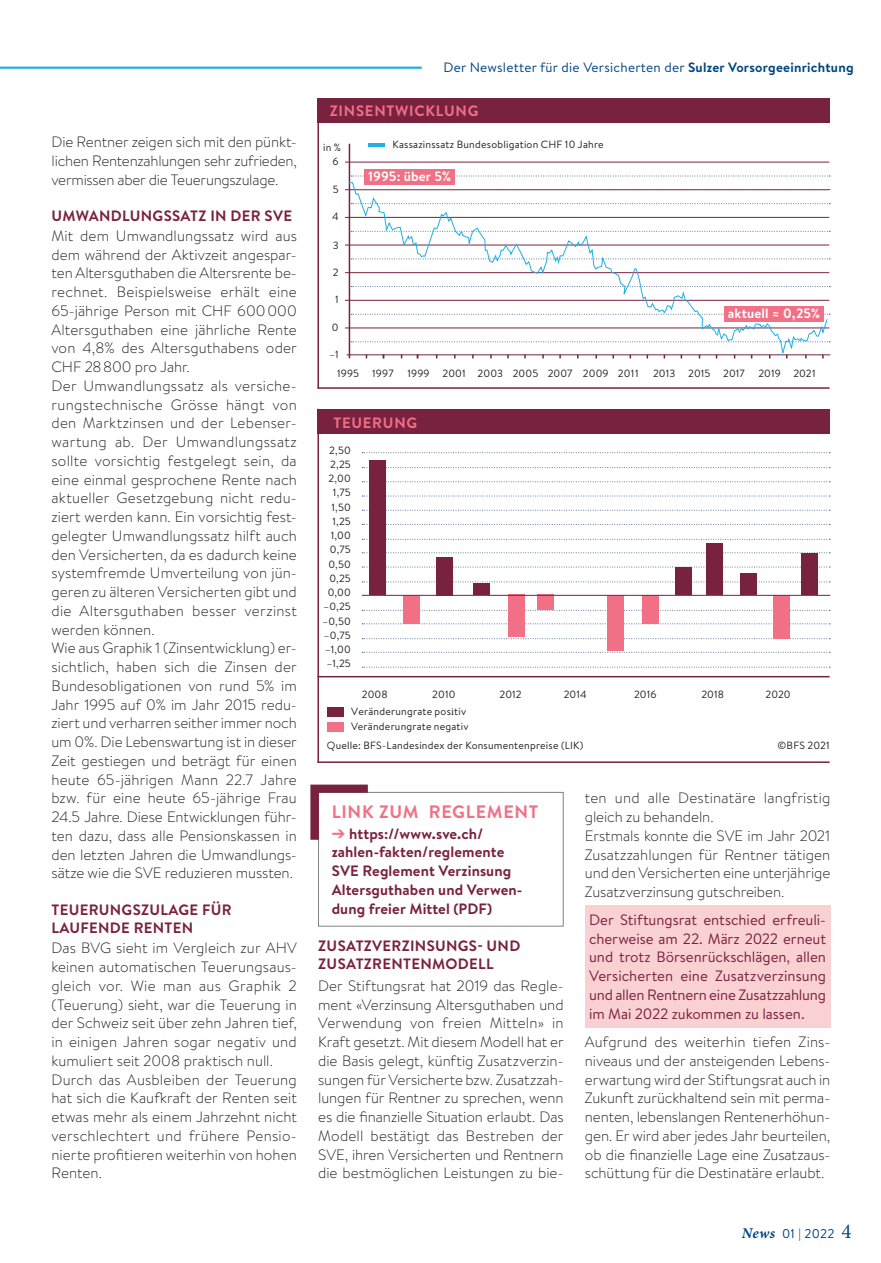
<style>
.page{position:relative;width:881px;height:1263px;background:#fff}
.page>*{position:absolute;margin:0;border:0;box-sizing:border-box;transform-origin:0 0}
.t1{font:700 18px "Brandon Text";letter-spacing:.04em;color:#f17085}
.t2{font:300 15px/18.8px "Brandon Text";letter-spacing:.005em;color:#231f20;text-align:justify}
.t3{font:700 15px/18.8px "Brandon Text";letter-spacing:.01em;color:#79223f}
.t4{font:15px/18.8px "Brandon Text";letter-spacing:-.01em;color:#79223f;text-align:justify}
.t5{font:700 15px "Brandon Text";letter-spacing:.05em;color:#f17085}
.t6{font:13.5px "Brandon Text";letter-spacing:.02em;color:#004680}
.t7{font:700 13.5px "Brandon Text";letter-spacing:.01em;color:#fff}
.t8{font:12.75px "Brandon Text";letter-spacing:.02em;color:#004680}
.t9{font:10.5px/14.2px "Brandon Text";letter-spacing:.02em;color:#231f20;text-align:right}
.s1{font-weight:700}
.s2{font-family:"Minion Pro"}
.s3{color:#f17085}
.s4{font-family:"Minion Pro";font-weight:700;font-style:italic;font-size:15px}
.s5{font-family:"Minion Pro";font-size:21px}
</style>
<div class="page">
<hr style="left:0;top:67px;width:421px;height:2px;background:#1fb0e6">
<div style="left:584px;top:905px;width:246px;height:123px;background:#fad1d2"></div>
<div style="left:318px;top:792px;width:245px;height:134px;border:1px solid #808285"></div>
<svg style="left:310px;top:784px;width:58px;height:56px"></svg>
<hr style="left:317px;top:761px;width:512px;height:2px;background:#79223f">
<hr style="left:317px;top:387px;width:512px;height:2px;background:#79223f">
<hr style="left:317px;top:98px;width:2px;height:290px;background:#79223f">
<div style="left:317px;top:98px;width:512px;height:25px;background:#79223f"></div>
<hr style="left:348px;top:144px;width:2px;height:214px;background:#79223f">
<hr style="left:346px;top:354px;width:484px;height:1px;background:#79223f">
<hr style="left:345px;top:162px;width:483px;height:1px;background:#79223f">
<hr style="left:345px;top:189px;width:483px;height:1px;background:#79223f">
<hr style="left:345px;top:217px;width:483px;height:1px;background:#79223f">
<hr style="left:345px;top:245px;width:483px;height:1px;background:#79223f">
<hr style="left:345px;top:272px;width:483px;height:1px;background:#79223f">
<hr style="left:345px;top:300px;width:483px;height:1px;background:#79223f">
<hr style="left:345px;top:328px;width:483px;height:1px;background:#79223f">
<svg style="left:351px;top:176px;width:477px;height:1px"></svg>
<hr style="left:368px;top:143px;width:17px;height:4px;background:#1fb0e6">
<div style="left:364px;top:169px;width:91px;height:16px;background:#f17085"></div>
<svg style="left:348px;top:182px;width:479px;height:175px"></svg>
<hr style="left:317px;top:676px;width:512px;height:1px;background:#79223f">
<hr style="left:317px;top:409px;width:2px;height:354px;background:#79223f">
<svg style="left:362px;top:452px;width:467px;height:1px"></svg>
<svg style="left:362px;top:467px;width:467px;height:1px"></svg>
<svg style="left:362px;top:481px;width:467px;height:1px"></svg>
<svg style="left:362px;top:496px;width:465px;height:1px"></svg>
<svg style="left:362px;top:510px;width:467px;height:1px"></svg>
<svg style="left:362px;top:524px;width:467px;height:1px"></svg>
<svg style="left:362px;top:552px;width:467px;height:1px"></svg>
<svg style="left:362px;top:567px;width:465px;height:1px"></svg>
<svg style="left:362px;top:623px;width:467px;height:1px"></svg>
<svg style="left:362px;top:652px;width:467px;height:1px"></svg>
<svg style="left:362px;top:539px;width:467px;height:1px"></svg>
<svg style="left:362px;top:581px;width:465px;height:1px"></svg>
<svg style="left:362px;top:610px;width:467px;height:1px"></svg>
<svg style="left:362px;top:638px;width:467px;height:1px"></svg>
<svg style="left:362px;top:667px;width:467px;height:1px"></svg>
<div style="left:327px;top:707px;width:16px;height:10px;background:#79223f"></div>
<div style="left:327px;top:722px;width:16px;height:9px;background:#f17085"></div>
<div style="left:317px;top:409px;width:512px;height:24px;background:#79223f"></div>
<div style="left:436px;top:557px;width:17px;height:38px;background:#79223f"></div>
<div style="left:368px;top:460px;width:17px;height:135px;background:#79223f"></div>
<div style="left:473px;top:584px;width:16px;height:11px;background:#79223f"></div>
<div style="left:675px;top:567px;width:16px;height:28px;background:#79223f"></div>
<div style="left:705px;top:543px;width:17px;height:52px;background:#79223f"></div>
<div style="left:739px;top:573px;width:17px;height:22px;background:#79223f"></div>
<div style="left:800px;top:553px;width:17px;height:42px;background:#79223f"></div>
<div style="left:507px;top:595px;width:17px;height:42px;background:#f17085"></div>
<div style="left:403px;top:595px;width:17px;height:28px;background:#f17085"></div>
<div style="left:537px;top:595px;width:17px;height:15px;background:#f17085"></div>
<div style="left:606px;top:595px;width:17px;height:55px;background:#f17085"></div>
<div style="left:641px;top:595px;width:17px;height:28px;background:#f17085"></div>
<div style="left:772px;top:595px;width:17px;height:43px;background:#f17085"></div>
<hr style="left:361px;top:595px;width:469px;height:1px;background:#79223f">
<p class="t6" style="left:443px;top:58px;width:411px">Der Newsletter für die Versicherten der <span class="s1">Sulzer Vorsorgeeinrichtung</span></p>
<p class="t5" style="left:329px;top:101px;width:150px">ZINSENTWICKLUNG</p>
<p class="t2" style="left:51px;top:132px;width:247px">Die Rentner zeigen sich mit den pünkt&shy;lichen Rentenzahlungen sehr zufrieden, vermissen aber die Teuerungszulage.</p>
<p class="t3" style="left:52px;top:206px;width:242px">UMWANDLUNGSSATZ IN DER SVE</p>
<p class="t2" style="left:51px;top:226px;width:247px;text-align:left">Mit dem Umwandlungssatz wird aus dem während der Aktivzeit angespar&shy;ten Altersguthaben die Altersrente be&shy;rechnet. Beispielsweise erhält eine 65-jährige Person mit CHF 600000<br>Altersguthaben eine jährliche Rente von 4,8% des Altersguthabens oder CHF 28800 pro Jahr.<br>Der Umwandlungssatz als versiche&shy;rungstechnische Grösse hängt von den Marktzinsen und der Lebenser&shy;wartung ab. Der Umwandlungssatz sollte vorsichtig festgelegt sein, da eine einmal gesprochene Rente nach aktueller Gesetzgebung nicht redu&shy;ziert werden kann. Ein vorsichtig fest&shy;gelegter Umwandlungssatz hilft auch den Versicherten, da es dadurch keine systemfremde Umverteilung von jün&shy;geren zu älteren Versicherten gibt und die Altersguthaben besser verzinst werden können.<br>Wie aus Graphik 1 (Zinsentwicklung) er&shy;sichtlich, haben sich die Zinsen der Bundesobligationen von rund 5% im Jahr 1995 auf 0% im Jahr 2015 redu&shy;ziert und verharren seither immer noch um 0%. Die Lebenswartung ist in dieser Zeit gestiegen und beträgt für einen heute 65-jährigen Mann 22.7 Jahre bzw. für eine heute 65-jährige Frau 24.5 Jahre. Diese Entwicklungen führ&shy;ten dazu, dass alle Pensionskassen in den letzten Jahren die Umwandlungs&shy;sätze wie die SVE reduzieren mussten.</p>
<p class="t3" style="left:52px;top:900px;width:182px;line-height:18px">TEUERUNGSZULAGE FÜR<br>LAUFENDE RENTEN</p>
<p class="t2" style="left:51px;top:938px;width:247px;text-align:left">Das BVG sieht im Vergleich zur AHV keinen automatischen Teuerungsaus&shy;gleich vor. Wie man aus Graphik 2 (Teuerung) sieht, war die Teuerung in der Schweiz seit über zehn Jahren tief, in einigen Jahren sogar negativ und kumuliert seit 2008 praktisch null.<br>Durch das Ausbleiben der Teuerung hat sich die Kaufkraft der Renten seit etwas mehr als einem Jahrzehnt nicht verschlechtert und frühere Pensio&shy;nierte profitieren weiterhin von hohen Renten.</p>
<p class="t3" style="left:318px;top:936px;width:203px;line-height:18px">ZUSATZVERZINSUNGS- UND<br>ZUSATZRENTENMODELL</p>
<p class="t9" style="left:323px;top:140px;width:19px">in %</p>
<p class="t9" style="left:392px;top:137px;width:213px">Kassazinssatz Bundesobligation CHF 10 Jahre</p>
<p class="t7" style="left:368px;top:167px;width:84px">1995: über 5%</p>
<p class="t9" style="left:332px;top:154px;width:8px">6</p>
<p class="t9" style="left:332px;top:182px;width:7px">5</p>
<p class="t9" style="left:332px;top:209px;width:8px">4</p>
<p class="t9" style="left:332px;top:238px;width:7px">3</p>
<p class="t9" style="left:332px;top:265px;width:7px">2</p>
<p class="t9" style="left:335px;top:292px;width:5px">1</p>
<p class="t9" style="left:332px;top:320px;width:8px">0</p>
<p class="t9" style="left:329px;top:347px;width:11px">–1</p>
<p class="t7" style="left:727px;top:304px;width:94px">aktuell ≈ 0,25%</p>
<p class="t9" style="left:337px;top:366px;width:58px">1995 1997</p>
<p class="t9" style="left:407px;top:366px;width:232px">1999 2001 2003 2005 2007 2009 2011</p>
<p class="t9" style="left:652px;top:366px;width:93px">2013 2015 2017</p>
<p class="t9" style="left:758px;top:366px;width:59px">2019 2021</p>
<p class="t5" style="left:333px;top:413px;width:85px">TEUERUNG</p>
<p class="t9" style="left:322px;top:443px;width:30px">2,50<br>2,25<br>2,00<br>1,75<br>1,50<br>1,25<br>1,00<br>0,75<br>0,50<br>0,25<br>0,00 –0,25 –0,50 –0,75 –1,00 –1,25</p>
<p class="t9" style="left:361px;top:686px;width:27px">2008</p>
<p class="t9" style="left:432px;top:686px;width:25px">2010</p>
<p class="t9" style="left:499px;top:686px;width:24px">2012</p>
<p class="t9" style="left:563px;top:686px;width:24px">2014</p>
<p class="t9" style="left:634px;top:686px;width:24px">2016</p>
<p class="t9" style="left:351px;top:704px;width:119px;line-height:14.7px;text-align:left">Veränderungrate pos<span class="s2">i</span>tiv<br>Veränderungrate negativ</p>
<p class="t9" style="left:701px;top:686px;width:24px">2018</p>
<p class="t9" style="left:765px;top:686px;width:27px">2020</p>
<p class="t9" style="left:326px;top:738px;width:258px">Quelle: BFS-Landesindex der Konsumentenpreise (LIK)</p>
<p class="t9" style="left:777px;top:738px;width:54px">©BFS 2021</p>
<p class="t2" style="left:584px;top:788px;width:247px;text-align:left">ten und alle Destinatäre langfristig gleich zu behandeln.<br>Erstmals konnte die SVE im Jahr 2021<br>Zusatzzahlungen für Rentner tätigen und den Versicherten eine unterjährige Zusatzverzinsung gutschreiben.</p>
<p class="t4" style="left:589px;top:910px;width:238px">Der Stiftungsrat entschied erfreuli&shy;cherweise am 22. März 2022 erneut und trotz Börsenrückschlägen, allen Versicherten eine Zusatzverzinsung und allen Rentnern eine Zusatzzahlung im Mai 2022 zukommen zu lassen.</p>
<p class="t2" style="left:584px;top:1032px;width:247px">Aufgrund des weiterhin tiefen Zins&shy;niveaus und der ansteigenden Lebens&shy;erwartung wird der Stiftungsrat auch in Zukunft zurückhaltend sein mit perma&shy;nenten, lebenslangen Rentenerhöhun&shy;gen. Er wird aber jedes Jahr beurteilen, ob die finanzielle Lage eine Zusatzaus&shy;schüttung für die Destinatäre erlaubt.</p>
<p class="t1" style="left:331px;top:799px;width:208px">LINK ZUM REGLEMENT</p>
<p class="t3" style="left:331px;top:824px;width:192px"><span class="s3">➔</span> https://www.sve.ch/ zahlen-fakten/reglemente<br>SVE Reglement Verzinsung<br>Altersguthaben und Verwen&shy;dung freier Mittel (PDF)</p>
<p class="t2" style="left:318px;top:976px;width:247px">Der Stiftungsrat hat 2019 das Regle&shy;ment «Verzinsung Altersguthaben und Verwendung von freien Mitteln» in Kraft gesetzt. Mit diesem Modell hat er die Basis gelegt, künftig Zusatzverzin&shy;sungen für Versicherte bzw. Zusatzzah&shy;lungen für Rentner zu sprechen, wenn es die finanzielle Situation erlaubt. Das Modell bestätigt das Bestreben der SVE, ihren Versicherten und Rentnern die bestmöglichen Leistungen zu bie-</p>
<p class="t8" style="left:741px;top:1225px;width:111px"><span class="s4">News</span> 01 | 2022 <span class="s5">4</span></p>
</div>
